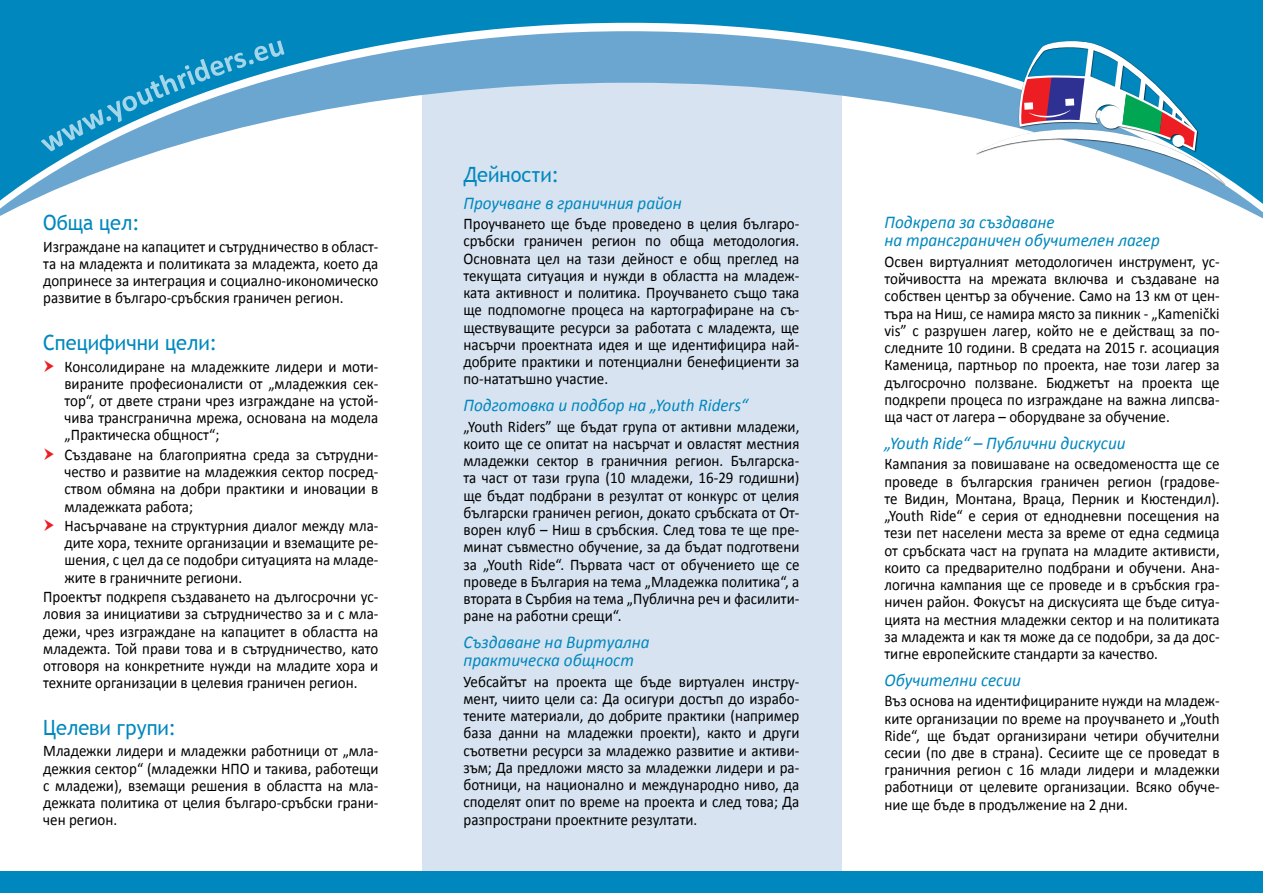
<style>
.page{position:relative;width:1263px;height:893px;background:#fff}
.page>*{position:absolute;margin:0;border:0;box-sizing:border-box;transform-origin:0 0}
.t1{font:21px "Trebuchet MS";color:#0088be;scale:.95 1}
.t2{font:italic 18px/18px "Calibri";color:#0088be;scale:.95 1}
.t3{font:16.2px/17.2px "Calibri";color:#000;text-align:justify;scale:.92 1}
</style>
<div class="page">
<div style="left:422px;top:64px;width:420px;height:829px;background:#d7e3f0"></div>
<div style="left:0;top:0;width:1263px;height:31px;background:#0088be"></div>
<svg style="left:0;top:31px;width:1263px;height:188px"></svg>
<div style="left:0;top:872px;width:1263px;height:21px;background:#0088be"></div>
<svg style="left:976px;top:39px;width:248px;height:145px"></svg>
<div style="left:1172px;top:135px;width:13px;height:12px;background:#fff;border-radius:6px"></div>
<svg style="left:41px;top:41px;width:243px;height:110px;background:#48a5ce"></svg>
<p class="t1" style="left:43px;top:210px;width:103px">Обща цел:</p>
<p class="t3" style="left:43px;top:237px;width:366px">Изграждане на капацитет и сътрудничество в област&shy;та на младежта и политиката за младежта, което да допринесе за интеграция и социално-икономическо развитие в българо-сръбския граничен регион.</p>
<p class="t1" style="left:43px;top:330px;width:185px">Специфични цели:</p>
<p class="t3" style="left:64px;top:357px;width:343px">Консолидиране на младежките лидери и моти&shy;вираните професионалисти от „младежкия сек&shy;тор“, от двете страни чрез изграждане на устой&shy;чива трансгранична мрежа, основана на модела „Практическа общност“;</p>
<p class="t3" style="left:64px;top:445px;width:343px">Създаване на благоприятна среда за сътрудни&shy;чество и развитие на младежкия сектор посред&shy;ством обмяна на добри практики и иновации в младежката работа;</p>
<p class="t3" style="left:64px;top:516px;width:343px">Насърчаване на структурния диалог между мла&shy;дите хора, техните организации и вземащите ре&shy;шения, с цел да се подобри ситуацията на младе&shy;жите в граничните региони.</p>
<p class="t3" style="left:43px;top:587px;width:366px">Проектът подкрепя създаването на дългосрочни ус&shy;ловия за инициативи за сътрудничество за и с мла&shy;дежи, чрез изграждане на капацитет в областта на младежта. Той прави това и в сътрудничество, като отговоря на конкретните нужди на младите хора и техните организации в целевия граничен регион.</p>
<p class="t1" style="left:43px;top:715px;width:142px">Целеви групи:</p>
<p class="t3" style="left:43px;top:742px;width:366px">Младежки лидери и младежки работници от „мла&shy;дежкия сектор“ (младежки НПО и такива, работещи с младежи), вземащи решения в областта на мла&shy;дежката политика от целия българо-сръбски грани&shy;чен регион.</p>
<p class="t1" style="left:463px;top:162px;width:102px">Дейности:</p>
<p class="t2" style="left:463px;top:193px;width:231px">Проучване в граничния район</p>
<p class="t3" style="left:463px;top:214px;width:367px">Проучването ще бъде проведено в целия българо&shy;сръбски граничен регион по обща методология.<br>Основната цел на тази дейност е общ преглед на текущата ситуация и нужди в областта на младеж&shy;ката активност и политика. Проучването също така ще подпомогне процеса на картографиране на съ&shy;ществуващите ресурси за работата с младежта, ще насърчи проектната идея и ще идентифицира най&shy;добрите практики и потенциални бенефициенти за по-нататъшно участие.</p>
<p class="t2" style="left:463px;top:395px;width:301px">Подготовка и подбор на „Youth Riders“</p>
<p class="t3" style="left:463px;top:417px;width:367px">„Youth Riders” ще бъдат група от активни младежи, които ще се опитат на насърчат и овластят местния младежки сектор в граничния регион. Българска&shy;та част от тази група (10 младежи, 16-29 годишни) ще бъдат подбрани в резултат от конкурс от целия български граничен регион, докато сръбската от От&shy;ворен клуб – Ниш в сръбския. След това те ще пре&shy;минат съвместно обучение, за да бъдат подготвени за „Youth Ride“. Първата част от обучението ще се проведе в България на тема „Младежка политика“, а втората в Сърбия на тема „Публична реч и фасилити&shy;ране на работни срещи“.</p>
<p class="t2" style="left:463px;top:632px;width:197px">Създаване на Виртуална практическа общност</p>
<p class="t3" style="left:463px;top:672px;width:367px">Уебсайтът на проекта ще бъде виртуален инстру&shy;мент, чиито цели са: Да осигури достъп до израбо&shy;тените материали, до добрите практики (например база данни на младежки проекти), както и други съответни ресурси за младежко развитие и активи&shy;зъм; Да предложи място за младежки лидери и ра&shy;ботници, на национално и международно ниво, да споделят опит по време на проекта и след това; Да разпространи проектните резултати.</p>
<p class="t2" style="left:884px;top:212px;width:291px">Подкрепа за създаване<br>на трансграничен обучителен лагер</p>
<p class="t3" style="left:884px;top:252px;width:366px">Освен виртуалният методологичен инструмент, ус&shy;тойчивостта на мрежата включва и създаване на собствен център за обучение. Само на 13 км от цен&shy;търа на Ниш, се намира място за пикник - „Kamenički vis” с разрушен лагер, който не е действащ за по&shy;следните 10 години. В средата на 2015 г. асоциация Каменица, партньор по проекта, нае този лагер за дългосрочно ползване. Бюджетът на проекта ще подкрепи процеса по изграждане на важна липсва&shy;ща част от лагера – оборудване за обучение.</p>
<p class="t2" style="left:884px;top:433px;width:255px">„Youth Ride“ – Публични дискусии</p>
<p class="t3" style="left:884px;top:455px;width:366px">Кампания за повишаване на осведомеността ще се проведе в българския граничен регион (градове&shy;те Видин, Монтана, Враца, Перник и Кюстендил). „Youth Ride“ е серия от еднодневни посещения на тези пет населени места за време от една седмица от сръбската част на групата на младите активисти, които са предварително подбрани и обучени. Ана&shy;логична кампания ще се проведе и в сръбския гра&shy;ничен район. Фокусът на дискусията ще бъде ситуа&shy;цията на местния младежки сектор и на политиката за младежта и как тя може да се подобри, за да дос&shy;тигне европейските стандарти за качество.</p>
<p class="t2" style="left:884px;top:670px;width:145px">Обучителни сесии</p>
<p class="t3" style="left:884px;top:691px;width:366px">Въз основа на идентифицираните нужди на младеж&shy;ките организации по време на проучването и „Youth Ride“, ще бъдат организирани четири обучителни сесии (по две в страна). Сесиите ще се проведат в граничния регион с 16 млади лидери и младежки работници от целевите организации. Всяко обуче&shy;ние ще бъде в продължение на 2 дни.</p>
</div>
